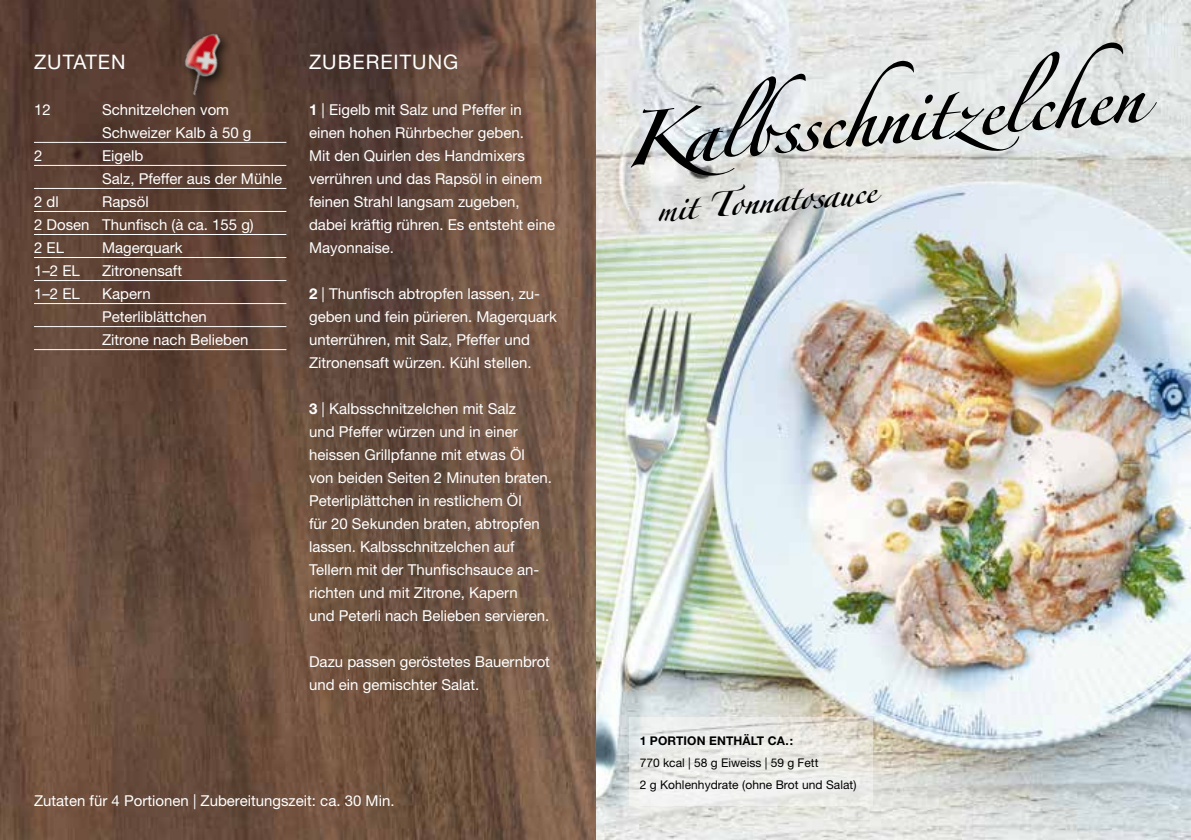
<style>
.page{position:relative;width:1191px;height:840px;background:#fff}
.page>*{position:absolute;margin:0;border:0;box-sizing:border-box;transform-origin:0 0}
.t1{font:700 48px "Proviande";color:#000}
.t2{font:700 22px "Proviande";color:#000}
.t3{font:20px "Helvetica Neue LT Std";letter-spacing:.05em;color:#fff}
.t4{font:15px/23px "Helvetica Neue LT Std";color:#fff}
.t5{font:12px/22px "Helvetica Neue LT Std";letter-spacing:.005em;color:#000}
.t6{font:700 12px "Helvetica Neue LT Std";letter-spacing:.01em;color:#000}
.s1{font-weight:700}
</style>
<div class="page">
<img style="left:0;top:0;width:1191px;height:839px">
<hr style="left:34px;top:142px;width:252px;height:1px;background:#fff">
<hr style="left:34px;top:165px;width:252px;height:1px;background:#fff">
<hr style="left:34px;top:188px;width:252px;height:1px;background:#fff">
<hr style="left:34px;top:211px;width:252px;height:1px;background:#fff">
<hr style="left:34px;top:234px;width:252px;height:1px;background:#fff">
<hr style="left:34px;top:257px;width:252px;height:1px;background:#fff">
<hr style="left:34px;top:280px;width:252px;height:1px;background:#fff">
<hr style="left:34px;top:303px;width:252px;height:1px;background:#fff">
<hr style="left:34px;top:326px;width:252px;height:1px;background:#fff">
<hr style="left:34px;top:349px;width:252px;height:1px;background:#fff">
<div style="left:181px;top:30px;width:52px;height:78px;background:#000;opacity:.75"></div>
<img style="left:179px;top:11px;width:77px;height:86px">
<svg style="left:629px;top:716px;width:244px;height:88px;fill:#ecece9"></svg>
<h3 class="t3" style="left:34px;top:50px;width:42px">Zutaten</h3>
<p class="t4" style="left:34px;top:98px;width:18px">12</p>
<p class="t4" style="left:102px;top:98px;width:151px">Schnitzelchen vom<br>Schweizer Kalb à 50 g</p>
<p class="t4" style="left:34px;top:144px;width:10px">2</p>
<p class="t4" style="left:102px;top:144px;width:181px">Eigelb<br>Salz, Pfeffer aus der Mühle</p>
<p class="t4" style="left:34px;top:190px;width:26px">2 dl</p>
<p class="t4" style="left:34px;top:190px;width:221px;text-indent:68px">Rapsöl<br>2 Dosen Thunfisch (à ca. 155 g)<br>2 EL</p>
<p class="t4" style="left:102px;top:236px;width:82px">Magerquark</p>
<p class="t4" style="left:34px;top:259px;width:47px">1–2 EL</p>
<p class="t4" style="left:102px;top:259px;width:82px">Zitronensaft</p>
<p class="t4" style="left:34px;top:282px;width:47px">1–2 EL</p>
<p class="t4" style="left:102px;top:282px;width:148px">Kapern<br>Peterliblättchen<br>Zitrone nach Belieben</p>
<h3 class="t3" style="left:309px;top:50px;width:42px">Zubereit</h3>
<h3 class="t3" style="left:412px;top:50px;width:31px">ung</h3>
<p class="t4" style="left:309px;top:98px;width:247px"><span class="s1">1</span> | Eigelb mit Salz und Pfeffer in einen hohen Rührbecher geben.<br>Mit den Quirlen des Handmixers verrühren und das Rapsöl in einem feinen Strahl langsam zugeben, dabei kräftig rühren. Es entsteht eine<br>Mayonnaise.</p>
<p class="t4" style="left:309px;top:282px;width:249px"><span class="s1">2</span> | Thunfisch abtropfen lassen, zu&shy;geben und fein pürieren. Magerquark unterrühren, mit Salz, Pfeffer und Zitronensaft würzen. Kühl stellen.</p>
<p class="t4" style="left:309px;top:397px;width:244px"><span class="s1">3</span> | Kalbsschnitzelchen mit Salz<br>und Pfeffer würzen und in einer heissen Grillpfanne mit etwas Öl von beiden Seiten 2 Minuten braten.<br>Peterliplättchen in restlichem Öl<br>für 20 Sekunden braten, abtropfen lassen. Kalbsschnitzelchen auf Tellern mit der Thunfischsauce an&shy;richten und mit Zitrone, Kapern<br>und Peterli nach Belieben servieren.</p>
<p class="t4" style="left:309px;top:650px;width:242px">Dazu passen geröstetes Bauernbrot und ein gemischter Salat.</p>
<p class="t4" style="left:34px;top:788px;width:362px">Zutaten für 4 Portionen | Zubereitungszeit: ca. 30 Min.</p>
<h1 class="t1" style="left:621px;top:121px;width:520px;rotate:-5deg">Kalbsschnitzelchen</h1>
<h2 class="t2" style="left:656px;top:201px;width:221px;rotate:-5deg">mit Tonnatosauce</h2>
<p class="t6" style="left:639px;top:733px;width:155px">1 PORTION ENTHÄLT CA.:</p>
<p class="t5" style="left:639px;top:751px;width:218px">770 kcal | 58 g Eiweiss | 59 g Fett<br>2 g Kohlenhydrate (ohne Brot und Salat)</p>
</div>
